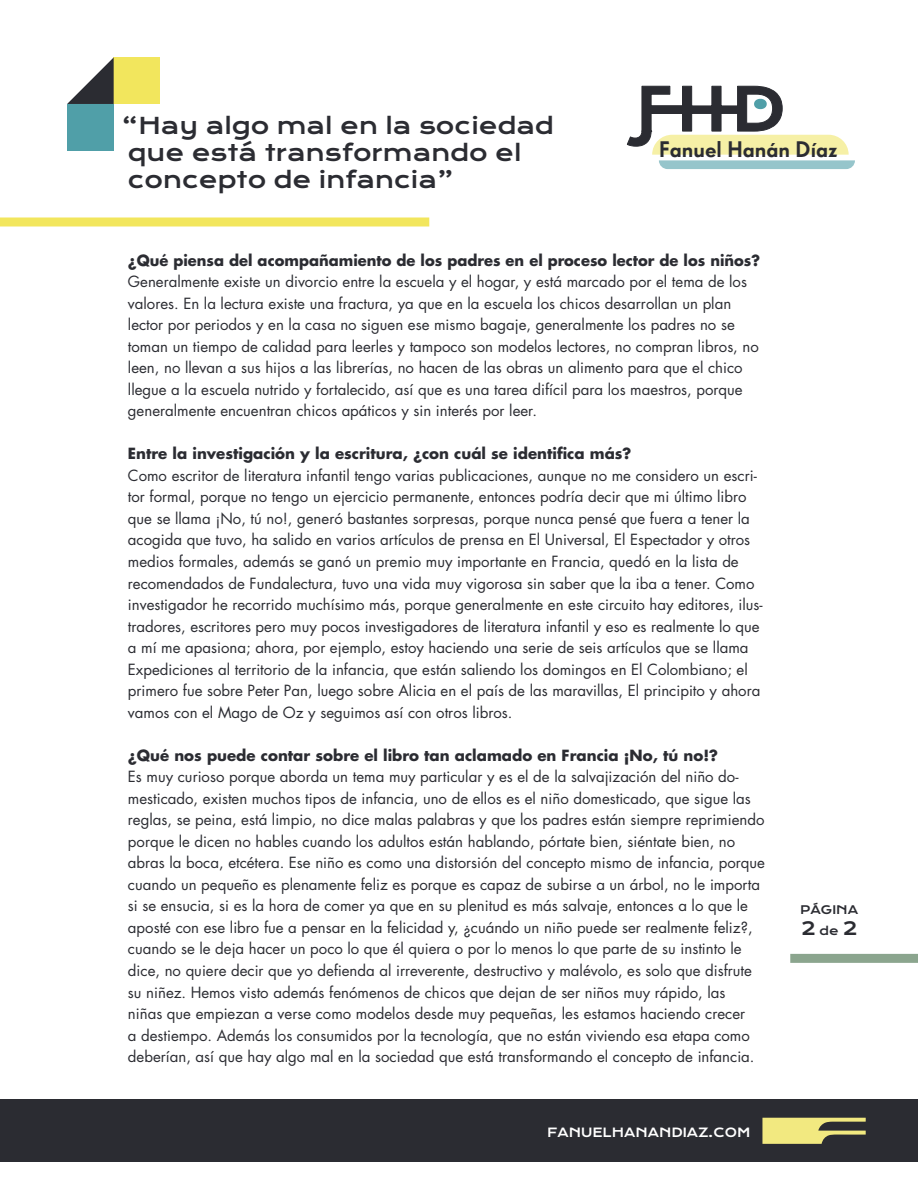
<style>
.page{position:relative;width:918px;height:1188px;background:#fff}
.page>*{position:absolute;margin:0;border:0;box-sizing:border-box;transform-origin:0 0}
.t1{font:22.5px/27px "Krona One";color:#2b2c32}
.t2{font:500 21.9px "Super Grotesk A";color:#2b2c32}
.t3{font:18px "Krona One";color:#2b2c32}
.t4{font:15px/21.6px "Futura Std";color:#2b2c32}
.t5{font:700 15px "Futura Std";color:#2b2c32}
.t6{font:12.3px "Krona One";color:#fff}
.t7{font:11.55px "Krona One";color:#2b2c32}
.s1{font-size:11.55px}
</style>
<div class="page">
<div style="left:0;top:1100px;width:918px;height:62px;background:#2b2c32"></div>
<svg style="left:626px;top:85px;width:229px;height:84px"></svg>
<svg style="left:762px;top:1118px;width:104px;height:26px"></svg>
<div style="left:67px;top:104px;width:47px;height:47px;background:#509fa8"></div>
<div style="left:114px;top:57px;width:46px;height:47px;background:#f2e65d"></div>
<svg style="left:67px;top:57px;width:47px;height:47px"></svg>
<div style="left:0;top:218px;width:429px;height:8px;background:#f2e65d"></div>
<div style="left:790px;top:954px;width:128px;height:9px;background:#8ba58e"></div>
<p class="t1" style="left:122px;top:112px;width:434px">“Hay algo mal en la sociedad que está transformando el</p>
<p class="t1" style="left:128px;top:166px;width:328px">concepto de infancia”</p>
<p class="t2" style="left:659px;top:136px;width:180px">Fanuel Hanán Díaz</p>
<p class="t5" style="left:128px;top:250px;width:634px">¿Qué piensa del acompañamiento de los padres en el proceso lector de los niños?</p>
<p class="t4" style="left:128px;top:271px;width:632px">Generalmente existe un divorcio entre la escuela y el hogar, y está marcado por el tema de los valores. En la lectura existe una fractura, ya que en la escuela los chicos desarrollan un plan lector por periodos y en la casa no siguen ese mismo bagaje, generalmente los padres no se toman un tiempo de calidad para leerles y tampoco son modelos lectores, no compran libros, no leen, no llevan a sus hijos a las librerías, no hacen de las obras un alimento para que el chico llegue a la escuela nutrido y fortalecido, así que es una tarea difícil para los maestros, porque generalmente encuentran chicos apáticos y sin interés por leer.</p>
<p class="t5" style="left:128px;top:444px;width:505px">Entre la investigación y la escritura, ¿con cuál se identifica más?</p>
<p class="t4" style="left:128px;top:465px;width:636px">Como escritor de literatura infantil tengo varias publicaciones, aunque no me considero un escri&shy;tor formal, porque no tengo un ejercicio permanente, entonces podría decir que mi último libro que se llama ¡No, tú no!, generó bastantes sorpresas, porque nunca pensé que fuera a tener la acogida que tuvo, ha salido en varios artículos de prensa en El Universal, El Espectador y otros medios formales, además se ganó un premio muy importante en Francia, quedó en la lista de recomendados de Fundalectura, tuvo una vida muy vigorosa sin saber que la iba a tener. Como investigador he recorrido muchísimo más, porque generalmente en este circuito hay editores, ilus&shy;tradores, escritores pero muy pocos investigadores de literatura infantil y eso es realmente lo que a mí me apasiona; ahora, por ejemplo, estoy haciendo una serie de seis artículos que se llama Expediciones al territorio de la infancia, que están saliendo los domingos en El Colombiano; el primero fue sobre Peter Pan, luego sobre Alicia en el país de las maravillas, El principito y ahora vamos con el Mago de Oz y seguimos así con otros libros.</p>
<p class="t5" style="left:128px;top:745px;width:592px">¿Qué nos puede contar sobre el libro tan aclamado en Francia ¡No, tú no!?</p>
<p class="t4" style="left:128px;top:766px;width:639px">Es muy curioso porque aborda un tema muy particular y es el de la salvajización del niño do&shy;mesticado, existen muchos tipos de infancia, uno de ellos es el niño domesticado, que sigue las reglas, se peina, está limpio, no dice malas palabras y que los padres están siempre reprimiendo porque le dicen no hables cuando los adultos están hablando, pórtate bien, siéntate bien, no abras la boca, etcétera. Ese niño es como una distorsión del concepto mismo de infancia, porque cuando un pequeño es plenamente feliz es porque es capaz de subirse a un árbol, no le importa si se ensucia, si es la hora de comer ya que en su plenitud es más salvaje, entonces a lo que le aposté con ese libro fue a pensar en la felicidad y, ¿cuándo un niño puede ser realmente feliz?, cuando se le deja hacer un poco lo que él quiera o por lo menos lo que parte de su instinto le dice, no quiere decir que yo defienda al irreverente, destructivo y malévolo, es solo que disfrute su niñez. Hemos visto además fenómenos de chicos que dejan de ser niños muy rápido, las<br>niñas que empiezan a verse como modelos desde muy pequeñas, les estamos haciendo crecer<br>a destiempo. Además los consumidos por la tecnología, que no están viviendo esa etapa como deberían, así que hay algo mal en la sociedad que está transformando el concepto de infancia.</p>
<p class="t6" style="left:547px;top:1125px;width:205px">FANUELHANANDIAZ.COM</p>
<p class="t7" style="left:800px;top:902px;width:60px">PÁGINA</p>
<p class="t3" style="left:801px;top:917px;width:58px">2<span class="s1">de</span>2</p>
</div>
